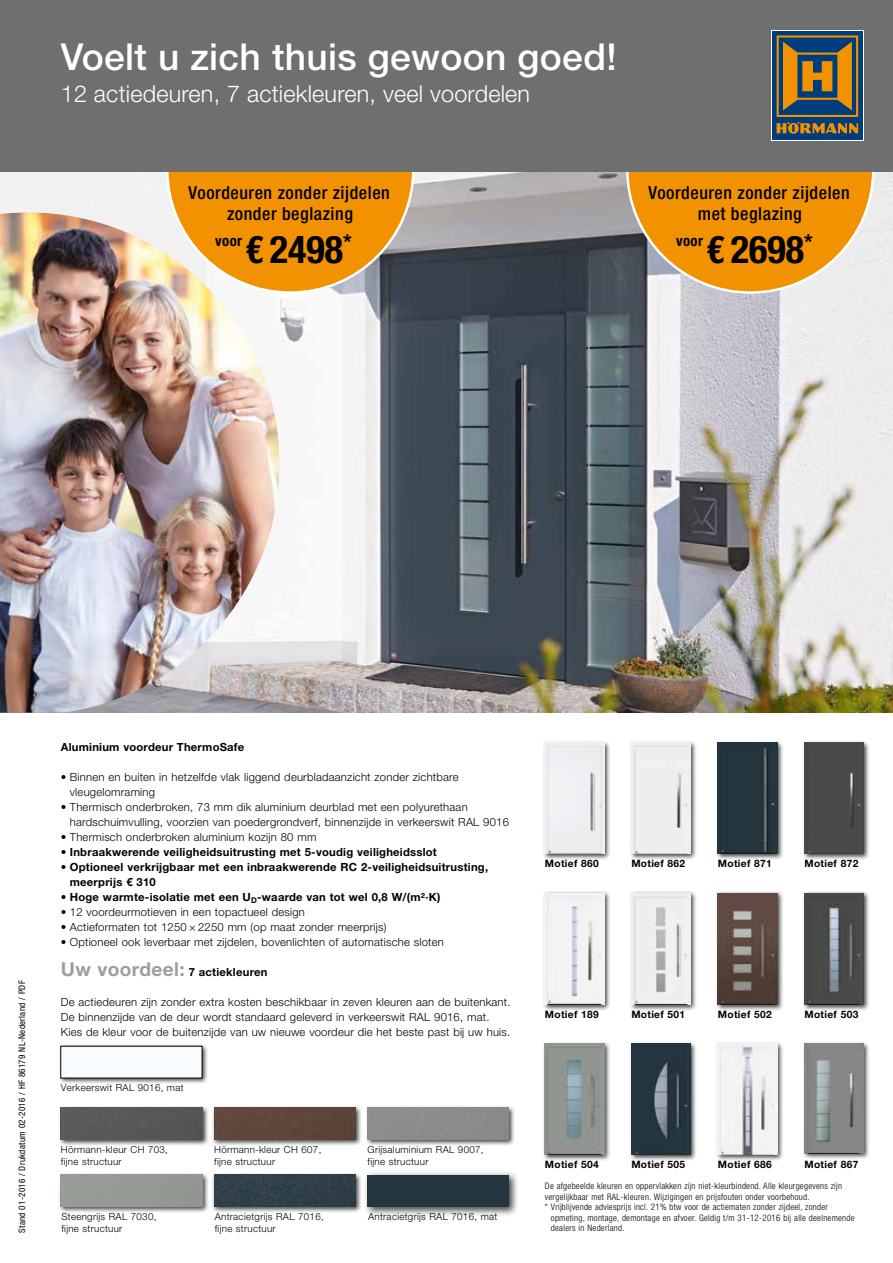
<style>
.page{position:relative;width:893px;height:1263px;background:#fff}
.page>*{position:absolute;margin:0;border:0;box-sizing:border-box;transform-origin:0 0}
.t1{font:700 condensed 38.25px "Hoermann Helvetica Neue";color:#000}
.t2{font:500 37.05px "Hoermann Helvetica Neue";letter-spacing:.01em;color:#fff}
.t3{font:300 23.4px "Hoermann Helvetica Neue";letter-spacing:.01em;color:#fff}
.t4{font:500 condensed 18px/21px "Hoermann Helvetica Neue";letter-spacing:.03em;color:#000;text-align:center}
.t5{font:700 condensed 14.85px "Hoermann Helvetica Neue";letter-spacing:.03em;color:#000}
.t6{font:300 11.25px/15px "Hoermann Helvetica Neue";letter-spacing:.02em;color:#000}
.t7{font:700 11.25px/15px "Hoermann Helvetica Neue";letter-spacing:.02em;color:#000}
.t8{font:700 10.2px "Hoermann Helvetica Neue";letter-spacing:.03em;color:#000}
.t9{font:300 9.75px/12px "Hoermann Helvetica Neue";letter-spacing:.03em;color:#000}
.t10{font:300 condensed 9px/10.5px "Hoermann Helvetica Neue";letter-spacing:.03em;color:#000}
.t11{font:condensed 9px "Hoermann Helvetica Neue";letter-spacing:.03em;color:#000}
.s1{font-weight:300}
.s2{font-size:19.05px;color:#9d9d9c}
</style>
<div class="page">
<img style="left:0;top:171px;width:893px;height:542px">
<svg style="left:165px;top:171px;width:251px;height:124px;background:#de9221"></svg>
<svg style="left:625px;top:171px;width:251px;height:124px;background:#e69f36"></svg>
<img style="left:0;top:212px;width:279px;height:501px">
<div style="left:629px;top:890px;width:68px;height:121px;background:#000;opacity:.75"></div>
<img style="left:631px;top:893px;width:59px;height:111px">
<div style="left:542px;top:1041px;width:69px;height:120px;background:#000;opacity:.75"></div>
<img style="left:545px;top:1043px;width:59px;height:111px">
<div style="left:542px;top:890px;width:69px;height:121px;background:#000;opacity:.75"></div>
<img style="left:545px;top:893px;width:59px;height:111px">
<div style="left:629px;top:740px;width:68px;height:120px;background:#000;opacity:.75"></div>
<img style="left:631px;top:743px;width:59px;height:111px">
<div style="left:802px;top:740px;width:68px;height:120px;background:#000;opacity:.75"></div>
<div style="left:804px;top:743px;width:60px;height:111px;background:#4a4a49"></div>
<div style="left:715px;top:890px;width:69px;height:121px;background:#000;opacity:.75"></div>
<img style="left:718px;top:893px;width:59px;height:111px">
<div style="left:802px;top:890px;width:68px;height:121px;background:#000;opacity:.75"></div>
<img style="left:804px;top:893px;width:60px;height:111px">
<div style="left:629px;top:1041px;width:68px;height:120px;background:#000;opacity:.75"></div>
<img style="left:631px;top:1043px;width:59px;height:111px">
<div style="left:542px;top:740px;width:68px;height:120px;background:#000;opacity:.75"></div>
<img style="left:545px;top:743px;width:59px;height:111px">
<div style="left:715px;top:740px;width:68px;height:120px;background:#000;opacity:.75"></div>
<img style="left:718px;top:743px;width:59px;height:111px">
<div style="left:802px;top:1041px;width:68px;height:119px;background:#000;opacity:.75"></div>
<img style="left:804px;top:1043px;width:60px;height:110px">
<div style="left:715px;top:1041px;width:68px;height:120px;background:#000;opacity:.75"></div>
<img style="left:718px;top:1043px;width:59px;height:111px">
<div style="left:0;top:0;width:893px;height:171px;background:#706f6f"></div>
<div style="left:365px;top:1105px;width:151px;height:41px;background:#000;opacity:.75"></div>
<div style="left:368px;top:1108px;width:141px;height:32px;background:#8c8c8b"></div>
<div style="left:58px;top:1172px;width:151px;height:41px;background:#000;opacity:.75"></div>
<div style="left:61px;top:1175px;width:141px;height:31px;background:#959a94"></div>
<div style="left:212px;top:1172px;width:150px;height:41px;background:#000;opacity:.75"></div>
<div style="left:214px;top:1175px;width:141px;height:31px;background:#304048"></div>
<div style="left:363px;top:1170px;width:156px;height:47px;background:#000;opacity:.75"></div>
<div style="left:368px;top:1175px;width:141px;height:31px;background:#24353d"></div>
<div style="left:58px;top:1105px;width:151px;height:41px;background:#000;opacity:.75"></div>
<div style="left:61px;top:1108px;width:141px;height:32px;background:#575859"></div>
<div style="left:212px;top:1105px;width:150px;height:41px;background:#000;opacity:.75"></div>
<div style="left:214px;top:1108px;width:141px;height:32px;background:#5e463c"></div>
<svg style="left:771px;top:30px;width:93px;height:111px;background:#626353"></svg>
<div style="left:58px;top:1043px;width:151px;height:41px;background:#000;opacity:.75"></div>
<div style="left:61px;top:1046px;width:141px;height:32px;background:#f9fcff"></div>
<h2 class="t2" style="left:61px;top:31px;width:557px">Voelt u zich thuis gewoon goed!</h2>
<h3 class="t3" style="left:61px;top:77px;width:471px">12 actiedeuren, 7 actiekleuren, veel voordelen</h3>
<h3 class="t4" style="left:189px;top:181px;width:203px">Voordeuren zonder zijdelen zonder beglazing</h3>
<h3 class="t4" style="left:648px;top:181px;width:203px">Voordeuren zonder zijdelen met beglazing</h3>
<h3 class="t5" style="left:215px;top:231px;width:29px">voor</h3>
<h1 class="t1" style="left:245px;top:223px;width:108px">€ 2498<sup>*</sup></h1>
<h3 class="t5" style="left:676px;top:231px;width:29px">voor</h3>
<h1 class="t1" style="left:706px;top:223px;width:108px">€ 2698<sup>*</sup></h1>
<p class="t11" style="left:16px;top:1233px;width:254px;rotate:-90deg">Stand 01-2016 / Drukdatum 02-2016 / HF 86179 NL-Nederland / PDF</p>
<p class="t7" style="left:61px;top:738px;width:185px">Aluminium voordeur ThermoSafe</p>
<p class="t6" style="left:70px;top:768px;width:390px;text-indent:-9px">• Binnen en buiten in hetzelfde vlak liggend deurbladaanzicht zonder zichtbare vleugelomraming</p>
<p class="t6" style="left:70px;top:798px;width:441px;text-indent:-9px">• Thermisch onderbroken, 73 mm dik aluminium deurblad met een polyurethaan hardschuimvulling, voorzien van poedergrondverf, binnenzijde in verkeerswit RAL 9016</p>
<p class="t6" style="left:61px;top:828px;width:257px">• Thermisch onderbroken aluminium kozijn 80 mm</p>
<p class="t7" style="left:61px;top:843px;width:378px"><span class="s1">•</span> Inbraakwerende veiligheidsuitrusting met 5-voudig veiligheidsslot</p>
<p class="t7" style="left:70px;top:858px;width:420px;text-indent:-9px"><span class="s1">•</span> Optioneel verkrijgbaar met een inbraakwerende RC 2-veiligheidsuitrusting, meerprijs € 310</p>
<p class="t7" style="left:61px;top:888px;width:381px">• Hoge warmte-isolatie met een U<sub>D</sub>-waarde van tot wel 0,8 W/(m²∙K)</p>
<p class="t6" style="left:61px;top:903px;width:246px">• 12 voordeurmotieven in een topactueel design</p>
<p class="t6" style="left:61px;top:918px;width:327px">• Actieformaten tot 1250 × 2250 mm (op maat zonder meerprijs)</p>
<p class="t6" style="left:61px;top:933px;width:385px">• Optioneel ook leverbaar met zijdelen, bovenlichten of automatische sloten</p>
<p class="t7" style="left:61px;top:963px;width:208px"><span class="s2">Uw voordeel:</span> 7 actiekleuren</p>
<p class="t6" style="left:61px;top:993px;width:451px">De actiedeuren zijn zonder extra kosten beschikbaar in zeven kleuren aan de buitenkant.<br>De binnenzijde van de deur wordt standaard geleverd in verkeerswit RAL 9016, mat.<br>Kies de kleur voor de buitenzijde van uw nieuwe voordeur die het beste past bij uw huis.</p>
<p class="t9" style="left:61px;top:1081px;width:124px">Verkeerswit RAL 9016, mat</p>
<p class="t9" style="left:61px;top:1143px;width:109px">Hörmann-kleur CH 703, fijne structuur</p>
<p class="t9" style="left:214px;top:1143px;width:109px">Hörmann-kleur CH 607, fijne structuur</p>
<p class="t9" style="left:368px;top:1143px;width:117px">Grijsaluminium RAL 9007, fijne structuur</p>
<p class="t9" style="left:61px;top:1210px;width:96px">Steengrijs RAL 7030, fijne structuur</p>
<p class="t9" style="left:215px;top:1210px;width:110px">Antracietgrijs RAL 7016, fijne structuur</p>
<p class="t9" style="left:368px;top:1210px;width:131px">Antracietgrijs RAL 7016, mat</p>
<p class="t8" style="left:545px;top:856px;width:55px">Motief 860</p>
<p class="t8" style="left:631px;top:856px;width:55px">Motief 862</p>
<p class="t8" style="left:718px;top:856px;width:55px">Motief 871</p>
<p class="t8" style="left:804px;top:856px;width:55px">Motief 872</p>
<p class="t8" style="left:545px;top:1007px;width:55px">Motief 189</p>
<p class="t8" style="left:631px;top:1007px;width:55px">Motief 501</p>
<p class="t8" style="left:718px;top:1007px;width:55px">Motief 502</p>
<p class="t8" style="left:804px;top:1007px;width:55px">Motief 503</p>
<p class="t8" style="left:545px;top:1157px;width:55px">Motief 504</p>
<p class="t8" style="left:631px;top:1157px;width:55px">Motief 505</p>
<p class="t8" style="left:718px;top:1157px;width:55px">Motief 686</p>
<p class="t8" style="left:804px;top:1157px;width:55px">Motief 867</p>
<p class="t10" style="left:545px;top:1180px;width:299px">De afgebeelde kleuren en oppervlakken zijn niet-kleurbindend. Alle kleurgegevens zijn vergelijkbaar met RAL-kleuren. Wijzigingen en prijsfouten onder voorbehoud.<br>* Vrijblijvende adviesprijs incl. 21% btw voor de actiematen zonder zijdeel, zonder</p>
<p class="t10" style="left:551px;top:1212px;width:305px">opmeting, montage, demontage en afvoer. Geldig t/m 31-12-2016 bij alle deelnemende dealers in Nederland.</p>
</div>
